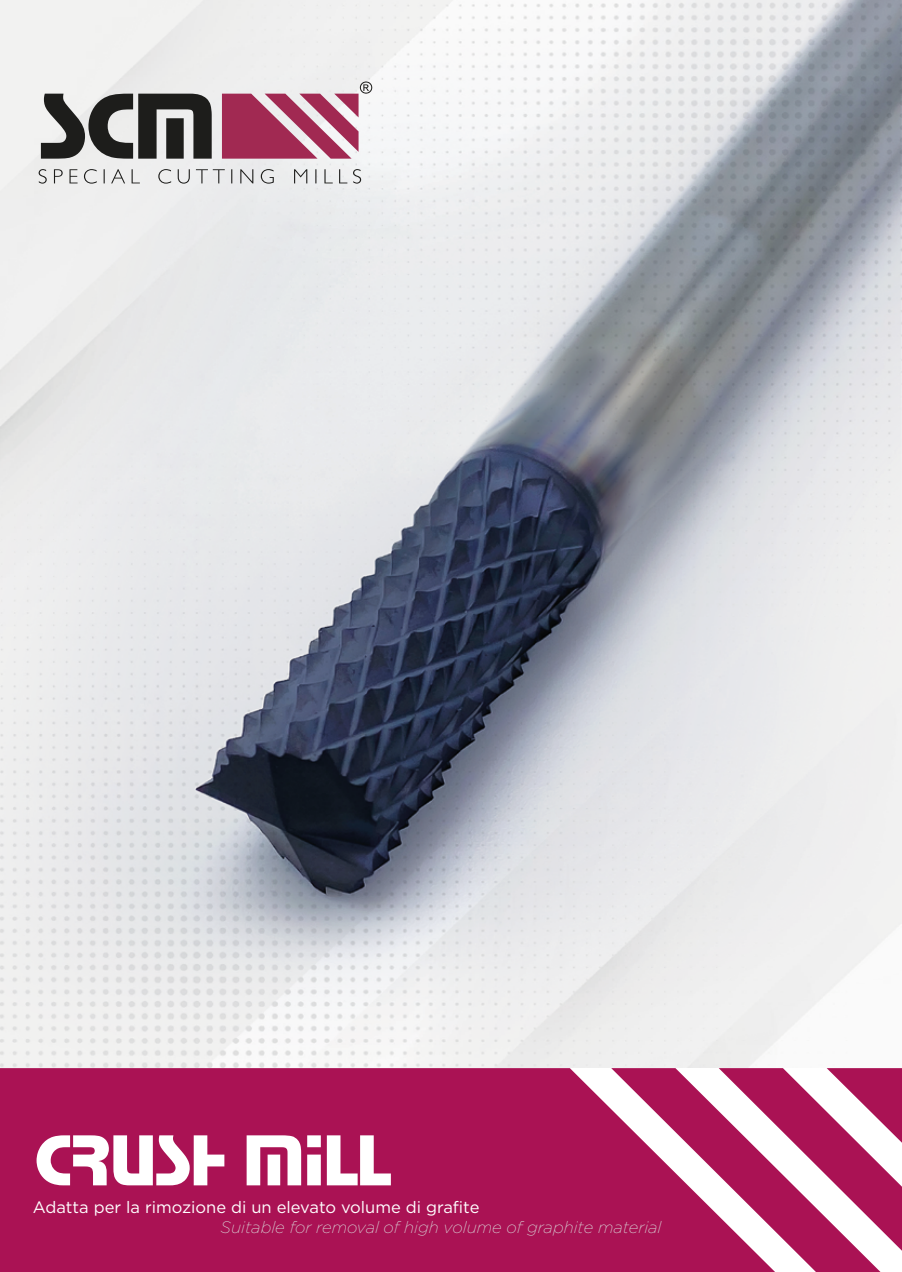
<style>
.page{position:relative;width:902px;height:1272px;background:#fff}
.page>*{position:absolute;margin:0;border:0;box-sizing:border-box;transform-origin:0 0}
.t1{font:75px "Stop";color:#fff}
.t2{font:italic 200 16.5px "Gotham";color:#dadada}
.t3{font:16.5px "Gotham";color:#fff}
</style>
<div class="page">
<img style="left:0;top:0;width:901px;height:1068px">
<div style="left:0;top:1068px;width:611px;height:203px;background:#aa1254"></div>
<svg style="left:611px;top:1068px;width:269px;height:203px;fill:#aa1254"></svg>
<svg style="left:718px;top:1068px;width:183px;height:182px"></svg>
<svg style="left:39px;top:169px;width:322px;height:15px;background:#d3d4d4"></svg>
<svg style="left:41px;top:94px;width:171px;height:65px;background:#6b6b69"></svg>
<svg style="left:222px;top:81px;width:150px;height:78px"></svg>
<h1 class="t1" style="left:35px;top:1117px;width:357px">CRUSH MILL</h1>
<p class="t3" style="left:33px;top:1197px;width:448px">Adatta per la rimozione di un elevato volume di grafite</p>
<p class="t2" style="left:220px;top:1218px;width:442px">Suitable for removal of high volume of graphite material</p>
</div>
